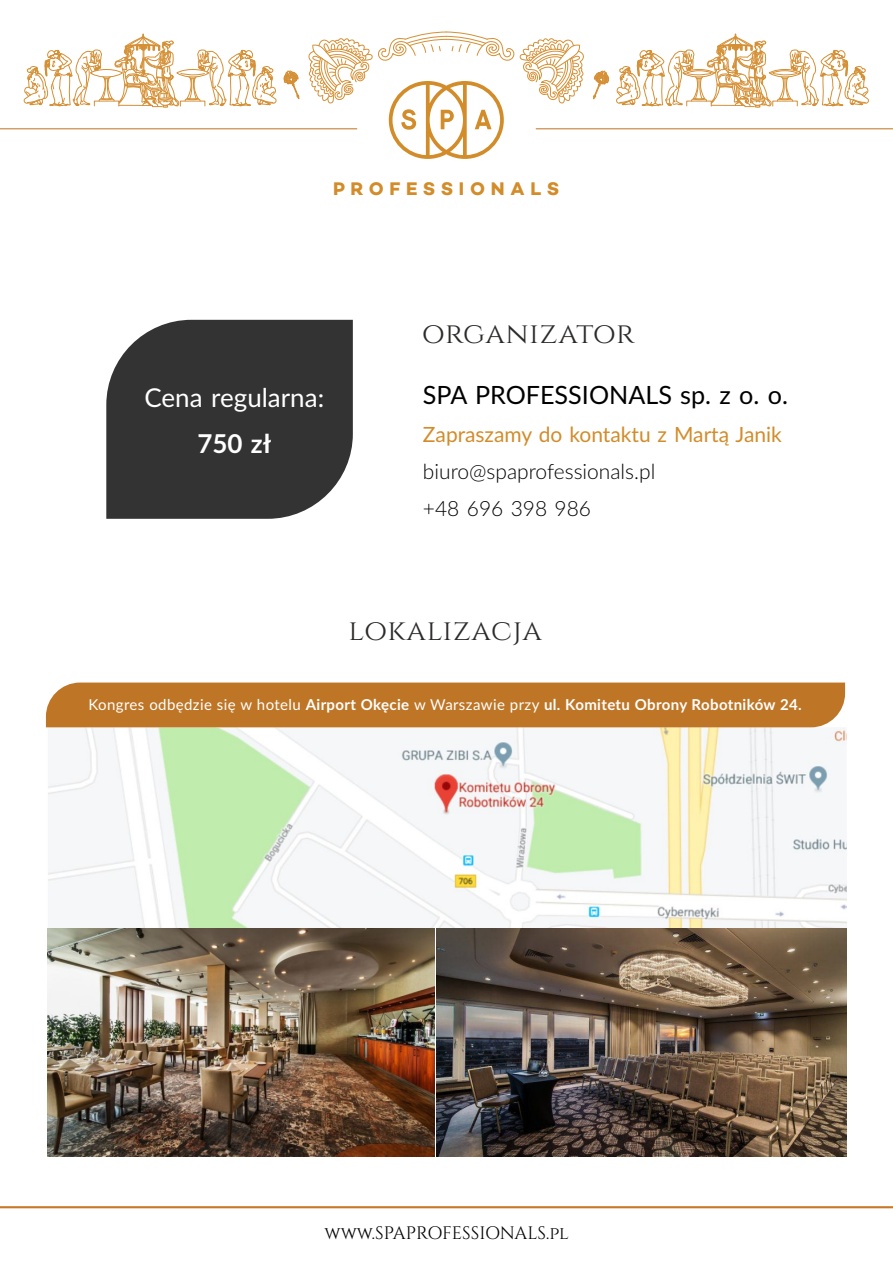
<style>
.page{position:relative;width:893px;height:1263px;background:#fff}
.page>*{position:absolute;margin:0;border:0;box-sizing:border-box;transform-origin:0 0}
.t1{font:29.25px "Cinzel";letter-spacing:.025em;color:#2b2a29}
.t2{font:25.95px "Lato";color:#fff}
.t3{font:700 25.95px "Lato";color:#fff}
.t4{font:25.2px "Lato";color:#000}
.t5{font:300 21px/36.8px "Lato";color:#000}
.t6{font:21px "Lato";color:#d28c2a}
.t7{font:18.6px "Campton Bold DEMO";letter-spacing:.305em;color:#d28c2a}
.t8{font:18px "Cinzel";color:#000}
.t9{font:700 15px "Lato";letter-spacing:.025em;color:#fff}
.s1{font-weight:400}
</style>
<div class="page">
<svg style="left:593px;top:71px;width:16px;height:29px"></svg>
<svg style="left:283px;top:71px;width:16px;height:29px"></svg>
<svg style="left:616px;top:34px;width:253px;height:74px"></svg>
<svg style="left:23px;top:34px;width:254px;height:74px"></svg>
<svg style="left:308px;top:31px;width:276px;height:128px"></svg>
<hr style="left:0;top:128px;width:357px;height:1px;background:#c4792b">
<hr style="left:536px;top:128px;width:357px;height:1px;background:#c4792b">
<hr style="left:0;top:1206px;width:893px;height:2px;background:#c4792b">
<svg style="left:106px;top:320px;width:247px;height:199px;background:#404040"></svg>
<img style="left:48px;top:727px;width:799px;height:201px">
<div style="left:46px;top:682px;width:799px;height:45px;background:#be7626"></div>
<img style="left:437px;top:928px;width:410px;height:228px">
<img style="left:47px;top:928px;width:388px;height:228px">
<p class="t7" style="left:333px;top:180px;width:228px">PROFESSIONALS</p>
<h2 class="t2" style="left:144px;top:386px;width:181px">Cena regularna:</h2>
<h2 class="t3" style="left:197px;top:432px;width:75px">750 zł</h2>
<h1 class="t1" style="left:422px;top:314px;width:214px">organizator</h1>
<h3 class="t4" style="left:423px;top:384px;width:367px">SPA PROFESSIONALS sp. z o. o.</h3>
<h3 class="t6" style="left:423px;top:426px;width:360px">Zapraszamy do kontaktu z Martą Janik</h3>
<h3 class="t5" style="left:423px;top:454px;width:234px">biuro@spaprofessionals.pl +48 696 398 986</h3>
<h1 class="t1" style="left:348px;top:611px;width:195px">lokalizacja</h1>
<p class="t9" style="left:88px;top:698px;width:715px"><span class="s1">Kongres odbędzie się w hotelu</span> Airport Okęcie <span class="s1">w Warszawie przy</span> ul. Komitetu Obrony Robotników 24.</p>
<p class="t8" style="left:324px;top:1221px;width:246px">www.SPAPROFESSIONALS.pl</p>
</div>
